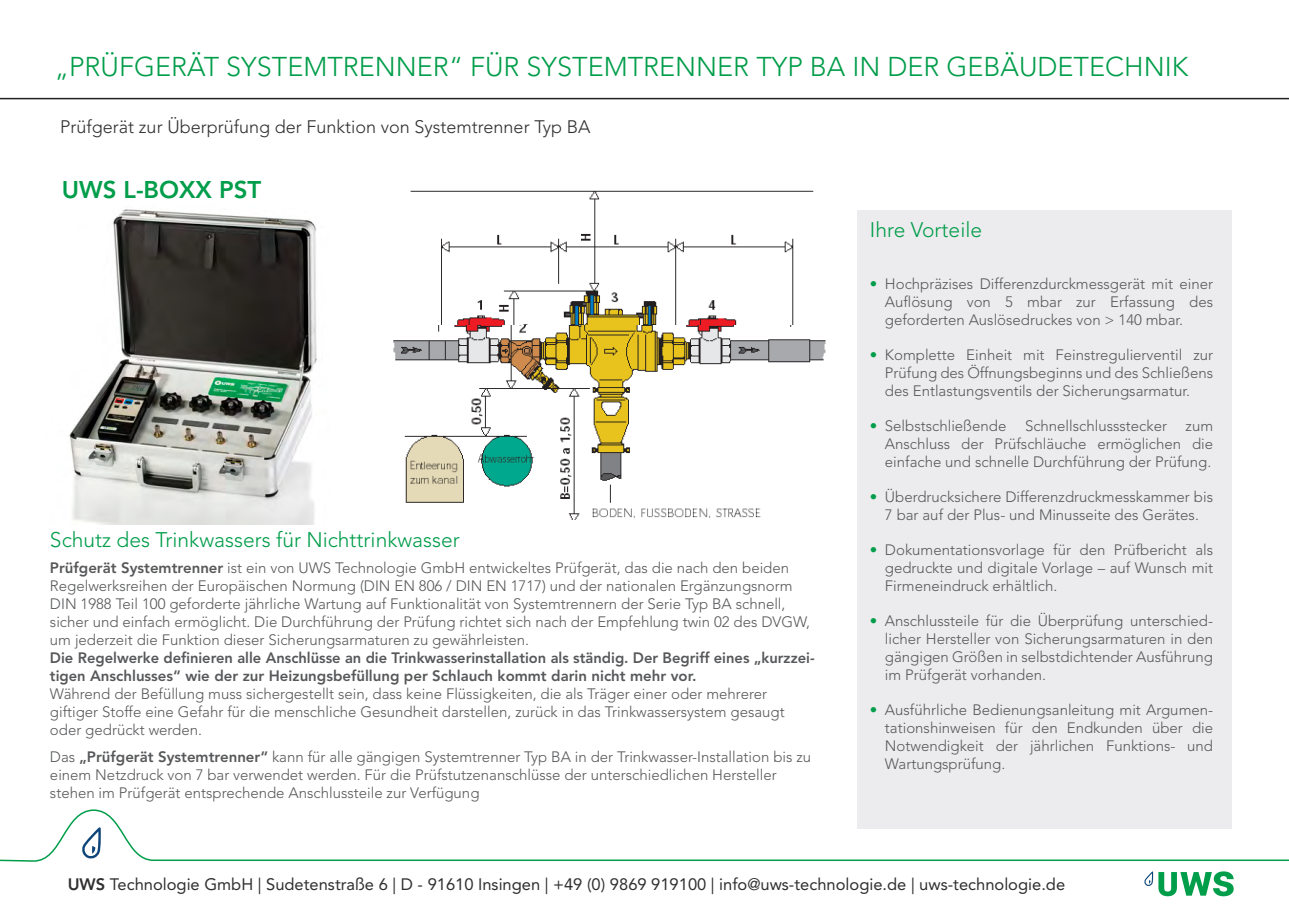
<style>
.page{position:relative;width:1289px;height:919px;background:#fff}
.page>*{position:absolute;margin:0;border:0;box-sizing:border-box;transform-origin:0 0}
.t1{font:300 27px "Avenir LT Std";color:#009d4a}
.t2{font:800 24px "Avenir LT Pro";color:#009d4a}
.t3{font:300 21px "Avenir LT Std";color:#009d4a}
.t4{font:300 18px "Avenir LT Std";color:#312f30}
.t5{font:16.5px "Avenir LT Std";color:#312f30}
.t6{font:300 15px/18px "Avenir LT Std";color:#57585a;text-align:justify}
.t7{font:800 15px/18px "Avenir LT Pro";color:#57585a}
.s1{font-family:"Avenir LT Pro";font-weight:800}
.s2{color:#009d4a}
</style>
<div class="page">
<div style="left:857px;top:210px;width:374px;height:618px;background:#ececee"></div>
<hr style="left:0;top:98px;width:1288px;height:1px;background:#231f20">
<svg style="left:1144px;top:871px;width:89px;height:25px"></svg>
<svg style="left:0;top:809px;width:1288px;height:52px"></svg>
<svg style="left:82px;top:827px;width:19px;height:31px"></svg>
<img style="left:69px;top:209px;width:248px;height:315px">
<img style="left:410px;top:190px;width:404px;height:135px">
<img style="left:393px;top:325px;width:433px;height:194px">
<p class="t1" style="left:55px;top:51px;width:1134px">„PRÜFGERÄT SYSTEMTRENNER“ FÜR SYSTEMTRENNER TYP BA IN DER GEBÄUDETECHNIK</p>
<p class="t4" style="left:60px;top:116px;width:531px">Prüfgerät zur Überprüfung der Funktion von Systemtrenner Typ BA</p>
<p class="t2" style="left:62px;top:175px;width:201px">UWS L-BOXX PST</p>
<p class="t3" style="left:50px;top:527px;width:411px">Schutz des Trinkwassers für Nichttrinkwasser</p>
<p class="t6" style="left:50px;top:559px;width:740px"><span class="s1">Prüfgerät Systemtrenner</span> ist ein von UWS Technologie GmbH entwickeltes Prüfgerät, das die nach den beiden</p>
<p class="t6" style="left:50px;top:577px;width:744px">Regelwerksreihen der Europäischen Normung (DIN EN 806 / DIN EN 1717) und der nationalen Ergänzungsnorm</p>
<p class="t6" style="left:50px;top:595px;width:761px">DIN 1988 Teil 100 geforderte jährliche Wartung auf Funktionalität von Systemtrennern der Serie Typ BA schnell, sicher und einfach ermöglicht. Die Durchführung der Prüfung richtet sich nach der Empfehlung twin 02 des DVGW,</p>
<p class="t6" style="left:50px;top:631px;width:480px">um jederzeit die Funktion dieser Sicherungsarmaturen zu gewährleisten.</p>
<p class="t7" style="left:50px;top:649px;width:766px">Die Regelwerke definieren alle Anschlüsse an die Trinkwasserinstallation als ständig. Der Begriff eines „kurzzei&shy;tigen Anschlusses“ wie der zur Heizungsbefüllung per Schlauch kommt darin nicht mehr vor.</p>
<p class="t6" style="left:50px;top:685px;width:718px">Während der Befüllung muss sichergestellt sein, dass keine Flüssigkeiten, die als Träger einer oder mehrerer</p>
<p class="t6" style="left:50px;top:703px;width:736px">giftiger Stoffe eine Gefahr für die menschliche Gesundheit darstellen, zurück in das Trinkwassersystem gesaugt</p>
<p class="t6" style="left:50px;top:721px;width:154px">oder gedrückt werden.</p>
<p class="t6" style="left:50px;top:747px;width:762px">Das <span class="s1">„Prüfgerät Systemtrenner“</span> kann für alle gängigen Systemtrenner Typ BA in der Trinkwasser-Installation bis zu</p>
<p class="t6" style="left:50px;top:765px;width:728px">einem Netzdruck von 7 bar verwendet werden. Für die Prüfstutzenanschlüsse der unterschiedlichen Hersteller</p>
<p class="t6" style="left:50px;top:783px;width:431px">stehen im Prüfgerät entsprechende Anschlussteile zur Verfügung</p>
<p class="t3" style="left:870px;top:217px;width:114px">Ihre Vorteile</p>
<p class="t6" style="left:885px;top:275px;width:329px;text-indent:-15px"><span class="s2">•</span> Hochpräzises Differenzdurckmessgerät mit einer Auflösung von 5 mbar zur Erfassung des geforderten Auslösedruckes von &gt; 140 mbar.</p>
<p class="t6" style="left:885px;top:346px;width:329px;text-indent:-15px"><span class="s2">•</span> Komplette Einheit mit Feinstregulierventil zur Prüfung des Öffnungsbeginns und des Schließens des Entlastungsventils der Sicherungsarmatur.</p>
<p class="t6" style="left:885px;top:417px;width:330px;text-indent:-15px"><span class="s2">•</span> Selbstschließende Schnellschlussstecker zum Anschluss der Prüfschläuche ermöglichen die einfache und schnelle Durchführung der Prüfung.</p>
<p class="t6" style="left:870px;top:488px;width:344px;text-align:center"><span class="s2">•</span> Überdrucksichere Differenzdruckmesskammer bis<br>7 bar auf der Plus- und Minusseite des Gerätes.</p>
<p class="t6" style="left:885px;top:541px;width:330px;text-indent:-15px"><span class="s2">•</span> Dokumentationsvorlage für den Prüfbericht als gedruckte und digitale Vorlage – auf Wunsch mit Firmeneindruck erhältlich.</p>
<p class="t6" style="left:885px;top:612px;width:330px;text-indent:-15px"><span class="s2">•</span> Anschlussteile für die Überprüfung unterschied&shy;licher Hersteller von Sicherungsarmaturen in den gängigen Größen in selbstdichtender Ausführung im Prüfgerät vorhanden.</p>
<p class="t6" style="left:885px;top:701px;width:330px;text-indent:-15px"><span class="s2">•</span> Ausführliche Bedienungsanleitung mit Argumen&shy;tationshinweisen für den Endkunden über die Notwendigkeit der jährlichen Funktions- und Wartungsprüfung.</p>
<p class="t5" style="left:68px;top:874px;width:998px"><span class="s1">UWS</span> Technologie GmbH | Sudetenstraße 6 | D - 91610 Insingen | +49 (0) 9869 919100 | info@uws-technologie.de | uws-technologie.de</p>
</div>
